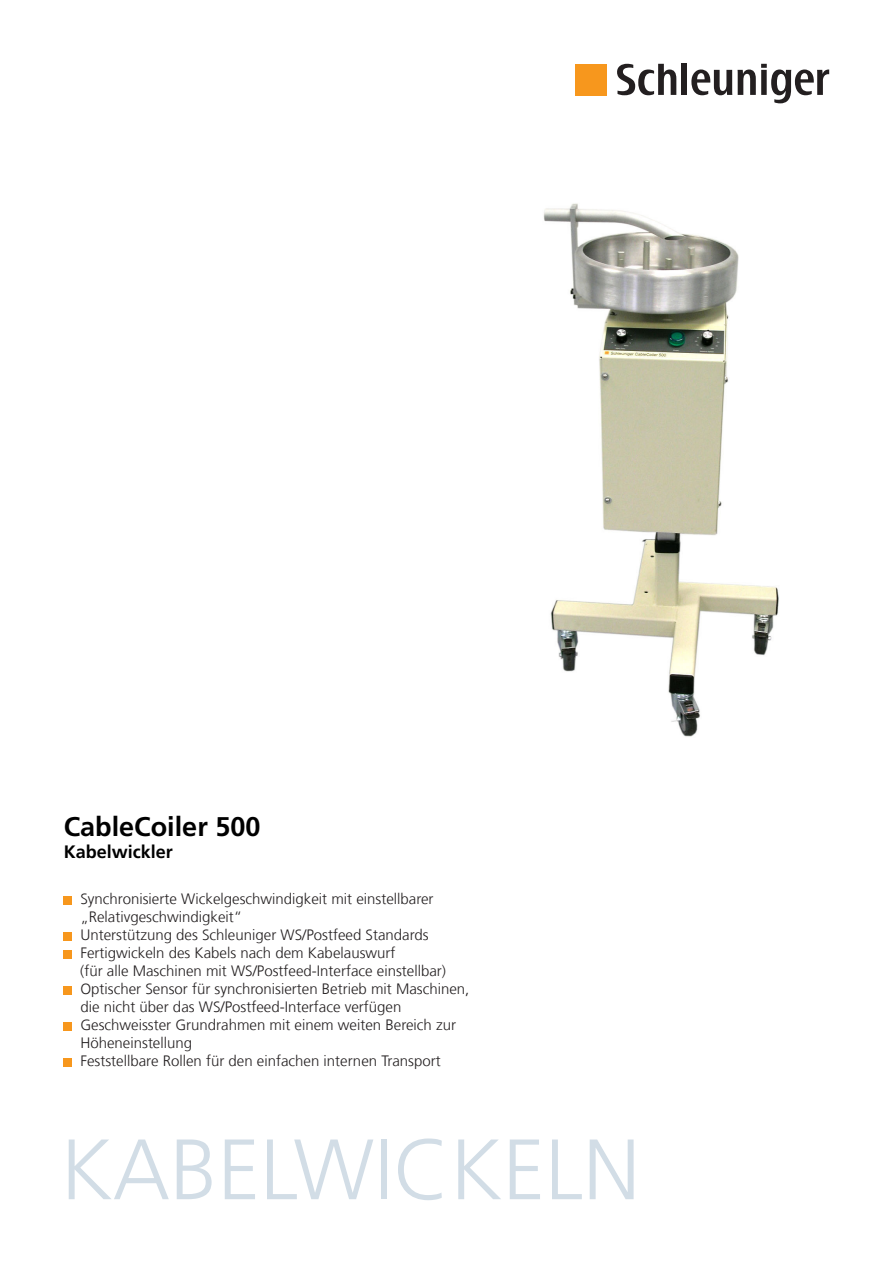
<style>
.page{position:relative;width:893px;height:1263px;background:#fff}
.page>*{position:absolute;margin:0;border:0;box-sizing:border-box;transform-origin:0 0}
.t1{font:300 85.5px "Frutiger LT Com";color:#d2dde6}
.t2{font:700 27px "Frutiger LT Com";color:#000}
.t3{font:700 18px "Frutiger LT Com";color:#000}
.copy{font:300 15px/18px "Frutiger LT Com";color:#231f20}
</style>
<div class="page">
<div style="left:576px;top:64px;width:31px;height:31px;background:#f7971d"></div>
<div style="left:681px;top:64px;width:6px;height:31px;background:#231f20"></div>
<svg style="left:691px;top:64px;width:138px;height:39px"></svg>
<svg style="left:617px;top:64px;width:59px;height:31px"></svg>
<div style="left:64px;top:896px;width:8px;height:8px;background:#f7971d"></div>
<div style="left:64px;top:932px;width:8px;height:8px;background:#f7971d"></div>
<div style="left:64px;top:950px;width:8px;height:8px;background:#f7971d"></div>
<div style="left:64px;top:986px;width:8px;height:8px;background:#f7971d"></div>
<div style="left:64px;top:1022px;width:8px;height:8px;background:#f7971d"></div>
<div style="left:64px;top:1058px;width:8px;height:8px;background:#f7971d"></div>
<img style="left:543px;top:203px;width:236px;height:534px">
<p class="t2" style="left:64px;top:811px;width:198px">CableCoiler 500</p>
<p class="t3" style="left:64px;top:841px;width:111px">Kabelwickler</p>
<p class="copy" style="left:80px;top:890px;width:355px">Synchronisierte Wickelgeschwindigkeit mit einstellbarer „Relativgeschwindigkeit“</p>
<p class="copy" style="left:80px;top:926px;width:350px">Unterstützung des Schleuniger WS/Postfeed Standards</p>
<p class="copy" style="left:80px;top:944px;width:317px">Fertigwickeln des Kabels nach dem Kabelauswurf</p>
<p class="copy" style="left:80px;top:962px;width:367px">(für alle Maschinen mit WS/Postfeed-Interface einstellbar)</p>
<p class="copy" style="left:80px;top:980px;width:390px">Optischer Sensor für synchronisierten Betrieb mit Maschinen,</p>
<p class="copy" style="left:80px;top:998px;width:322px">die nicht über das WS/Postfeed-Interface verfügen</p>
<p class="copy" style="left:80px;top:1016px;width:377px">Geschweisster Grundrahmen mit einem weiten Bereich zur</p>
<p class="copy" style="left:80px;top:1034px;width:113px">Höheneinstellung</p>
<p class="copy" style="left:80px;top:1052px;width:362px">Feststellbare Rollen für den einfachen internen Transport</p>
<p class="t1" style="left:61px;top:1120px;width:581px">KABELWICKELN</p>
</div>
